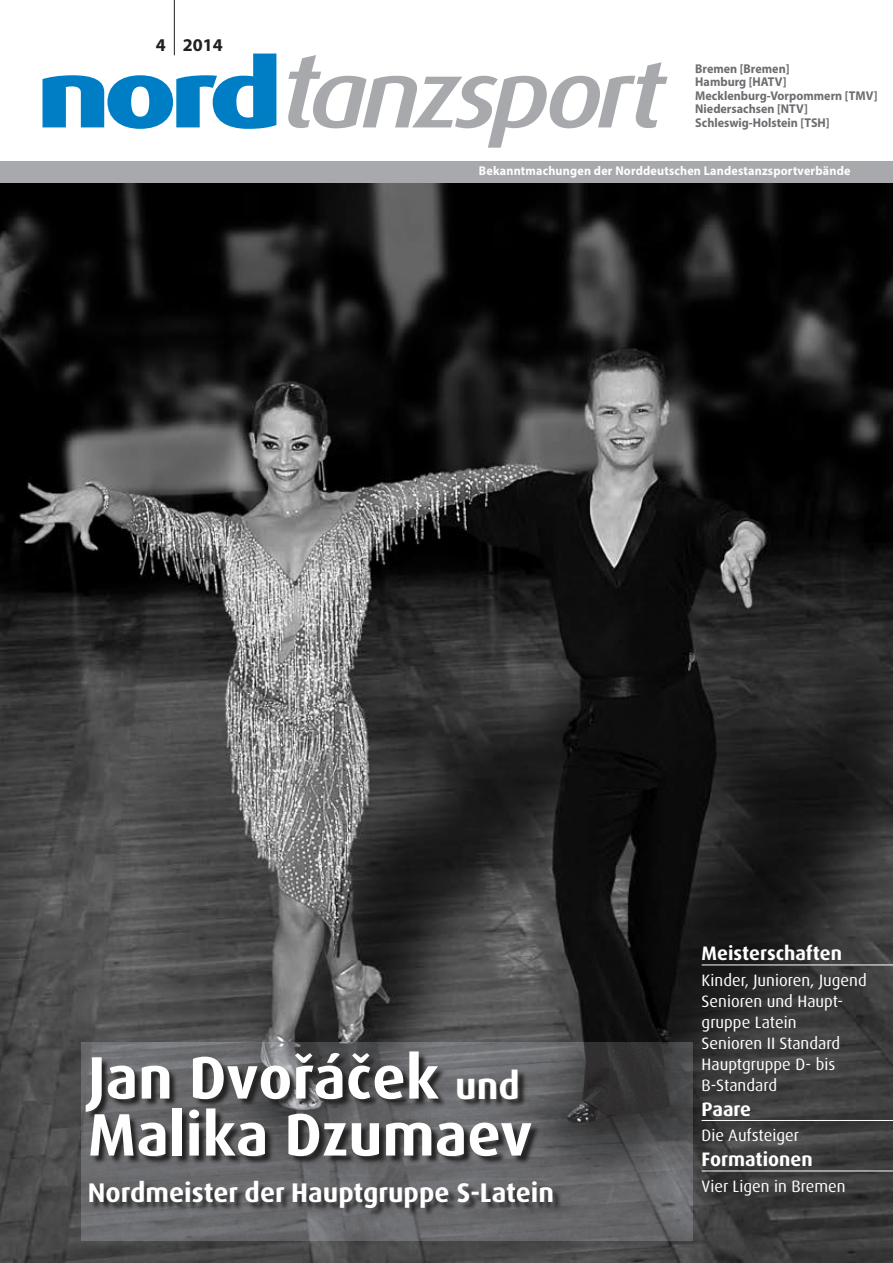
<style>
.page{position:relative;width:893px;height:1263px;background:#fff}
.page>*{position:absolute;margin:0;border:0;box-sizing:border-box;transform-origin:0 0}
.t1{font:700 60px/57px "Dax OT";color:#fff}
.t2{font:700 27px "Dax OT";color:#fff}
.t3{font:700 19.5px "Dax OT";color:#fff}
.t4{font:700 18px "Myriad Pro";color:#231f20}
.t5{font:16.5px/21px "Dax OT";color:#fff}
.t6{font:700 12.75px/13.5px "Myriad Pro";color:#6c6d70;scale:.95 1}
.t7{font:700 12.75px "Myriad Pro";letter-spacing:.015em;color:#fff;scale:.95 1}
.s1{font-size:37.5px}
</style>
<div class="page">
<svg style="left:43px;top:54px;width:233px;height:75px"></svg>
<svg style="left:288px;top:55px;width:379px;height:93px"></svg>
<img style="left:0;top:183px;width:893px;height:1080px">
<hr style="left:174px;top:0;width:1px;height:55px;background:#231f20">
<div style="left:0;top:162px;width:893px;height:21px;background:#a8a9ad"></div>
<img style="left:82px;top:1043px;width:610px;height:198px">
<hr style="left:702px;top:964px;width:191px;height:1px;background:#fff">
<hr style="left:702px;top:1120px;width:191px;height:1px;background:#fff">
<hr style="left:702px;top:1170px;width:191px;height:1px;background:#fff">
<p class="t4" style="left:156px;top:38px;width:11px">4</p>
<p class="t4" style="left:183px;top:38px;width:41px">2014</p>
<p class="t6" style="left:695px;top:63px;width:193px">Bremen [Bremen]<br>Hamburg [HATV]<br>Mecklenburg-Vorpommern [TMV]<br>Niedersachsen [NTV]<br>Schleswig-Holstein [TSH]</p>
<p class="t7" style="left:479px;top:166px;width:393px">Bekanntmachungen der Norddeutschen Landestanzsportverbände</p>
<h1 class="t1" style="left:88px;top:1053px;width:446px">Jan Dvoˇrácˇek <span class="s1">und<br></span>Malika Dzumaev</h1>
<h2 class="t2" style="left:88px;top:1180px;width:468px">Nordmeister der Hauptgruppe S-Latein</h2>
<p class="t3" style="left:702px;top:945px;width:142px">Meisterschaften</p>
<p class="t5" style="left:702px;top:970px;width:167px">Kinder, Junioren, Jugend<br>Senioren und Haupt&shy;gruppe Latein<br>Senioren II Standard<br>Hauptgruppe D- bis<br>B-Standard</p>
<p class="t3" style="left:702px;top:1100px;width:51px">Paare</p>
<p class="t5" style="left:702px;top:1126px;width:99px">Die Aufsteiger</p>
<p class="t3" style="left:702px;top:1151px;width:113px">Formationen</p>
<p class="t5" style="left:702px;top:1176px;width:146px">Vier Ligen in Bremen</p>
</div>
